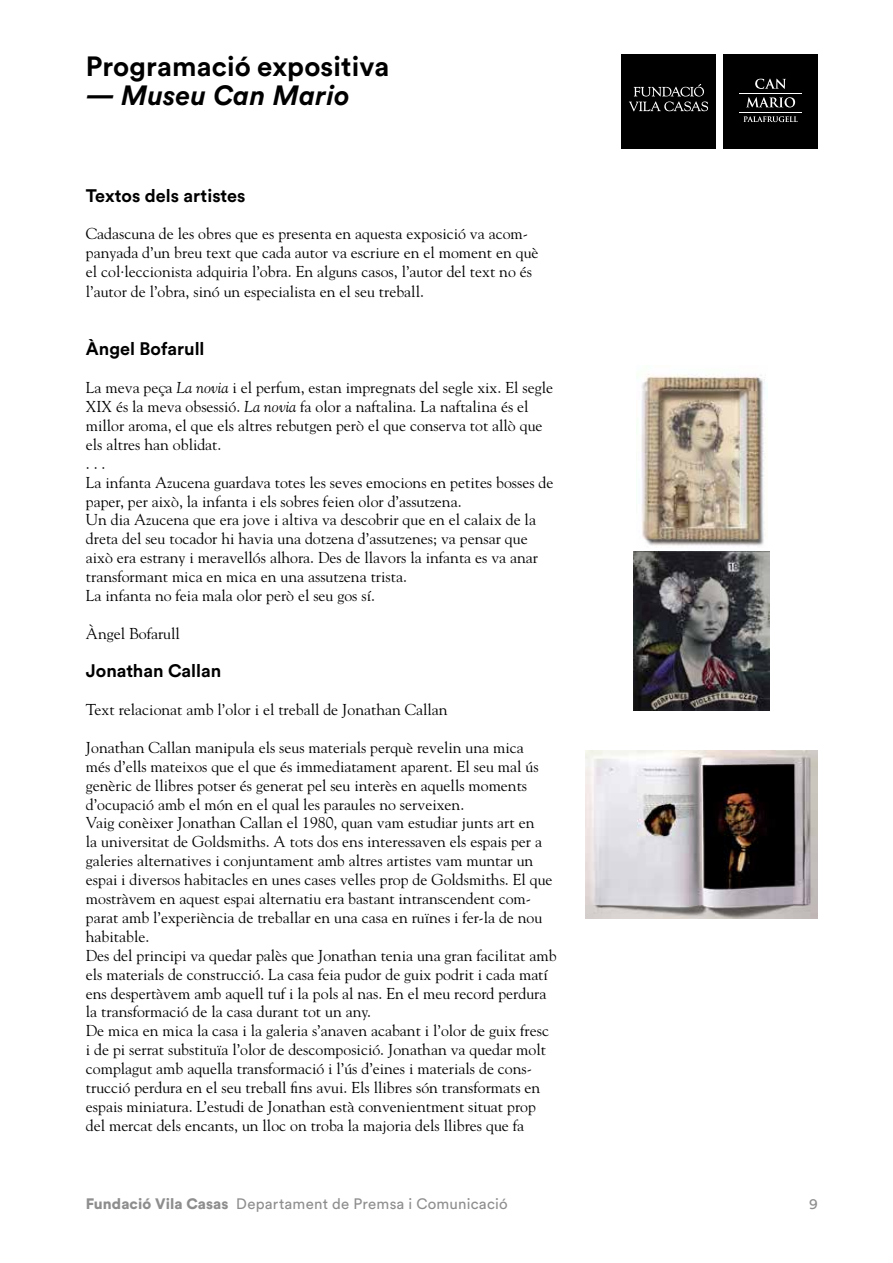
<style>
.page{position:relative;width:893px;height:1263px;background:#fff}
.page>*{position:absolute;margin:0;border:0;box-sizing:border-box;transform-origin:0 0}
.t1{font:700 27.6px "Circular Std";letter-spacing:.005em;color:#000}
.t2{font:italic 700 27.6px "Circular Std";letter-spacing:.005em;color:#000}
.t3{font:700 18px "Circular Std";color:#000}
.t4{font:15.75px/18.9px "Goudy Std";color:#000}
.t5{font:15px "Circular Std";letter-spacing:.015em;color:#8e8e8e}
.s1{font-style:italic}
.s2{font-weight:900}
</style>
<div class="page">
<div style="left:621px;top:54px;width:95px;height:94px;background:#000"></div>
<svg style="left:629px;top:84px;width:79px;height:27px"></svg>
<div style="left:723px;top:54px;width:95px;height:94px;background:#000"></div>
<hr style="left:739px;top:93px;width:63px;height:1px;background:#fff">
<hr style="left:739px;top:112px;width:63px;height:1px;background:#fff">
<svg style="left:755px;top:79px;width:31px;height:10px"></svg>
<svg style="left:746px;top:97px;width:49px;height:10px"></svg>
<svg style="left:743px;top:116px;width:55px;height:6px"></svg>
<img style="left:636px;top:374px;width:130px;height:172px">
<img style="left:634px;top:551px;width:136px;height:159px">
<img style="left:586px;top:750px;width:232px;height:169px">
<h1 class="t1" style="left:86px;top:49px;width:305px">Programació expositiva</h1>
<h1 class="t2" style="left:86px;top:78px;width:266px">— Museu Can Mario</h1>
<p class="t3" style="left:86px;top:184px;width:161px">Textos dels artistes</p>
<p class="t4" style="left:86px;top:224px;width:454px">Cadascuna de les obres que es presenta en aquesta exposició va acom&shy;panyada d’un breu text que cada autor va escriure en el moment en què el col·leccionista adquiria l’obra. En alguns casos, l’autor del text no és l’autor de l’obra, sinó un especialista en el seu treball.</p>
<p class="t3" style="left:86px;top:337px;width:120px">Àngel Bofarull</p>
<p class="t4" style="left:86px;top:378px;width:469px">La meva peça <span class="s1">La novia</span> i el perfum, estan impregnats del segle xix. El segle XIX és la meva obsessió. <span class="s1">La novia</span> fa olor a naftalina. La naftalina és el millor aroma, el que els altres rebutgen però el que conserva tot allò que els altres han oblidat.<br>. . .<br>La infanta Azucena guardava totes les seves emocions en petites bosses de paper, per això, la infanta i els sobres feien olor d’assutzena.<br>Un dia Azucena que era jove i altiva va descobrir que en el calaix de la dreta del seu tocador hi havia una dotzena d’assutzenes; va pensar que això era estrany i meravellós alhora. Des de llavors la infanta es va anar transformant mica en mica en una assutzena trista.<br>La infanta no feia mala olor però el seu gos sí.</p>
<p class="t4" style="left:86px;top:624px;width:96px">Àngel Bofarull</p>
<p class="t3" style="left:86px;top:659px;width:137px">Jonathan Callan</p>
<p class="t4" style="left:86px;top:700px;width:363px">Text relacionat amb l’olor i el treball de Jonathan Callan</p>
<p class="t4" style="left:86px;top:738px;width:472px">Jonathan Callan manipula els seus materials perquè revelin una mica<br>més d’ells mateixos que el que és immediatament aparent. El seu mal ús genèric de llibres potser és generat pel seu interès en aquells moments d’ocupació amb el món en el qual les paraules no serveixen.<br>Vaig conèixer Jonathan Callan el 1980, quan vam estudiar junts art en<br>la universitat de Goldsmiths. A tots dos ens interessaven els espais per a galeries alternatives i conjuntament amb altres artistes vam muntar un espai i diversos habitacles en unes cases velles prop de Goldsmiths. El que mostràvem en aquest espai alternatiu era bastant intranscendent com&shy;parat amb l’experiència de treballar en una casa en ruïnes i fer-la de nou habitable.<br>Des del principi va quedar palès que Jonathan tenia una gran facilitat amb els materials de construcció. La casa feia pudor de guix podrit i cada matí ens despertàvem amb aquell tuf i la pols al nas. En el meu record perdura la transformació de la casa durant tot un any.<br>De mica en mica la casa i la galeria s’anaven acabant i l’olor de guix fresc i de pi serrat substituïa l’olor de descomposició. Jonathan va quedar molt complagut amb aquella transformació i l’ús d’eines i materials de cons&shy;trucció perdura en el seu treball fins avui. Els llibres són transformats en espais miniatura. L’estudi de Jonathan està convenientment situat prop del mercat dels encants, un lloc on troba la majoria dels llibres que fa</p>
<p class="t5" style="left:86px;top:1194px;width:423px"><span class="s2">Fundació Vila Casas</span> Departament de Premsa i Comunicació</p>
<p class="t5" style="left:809px;top:1194px;width:10px">9</p>
</div>
